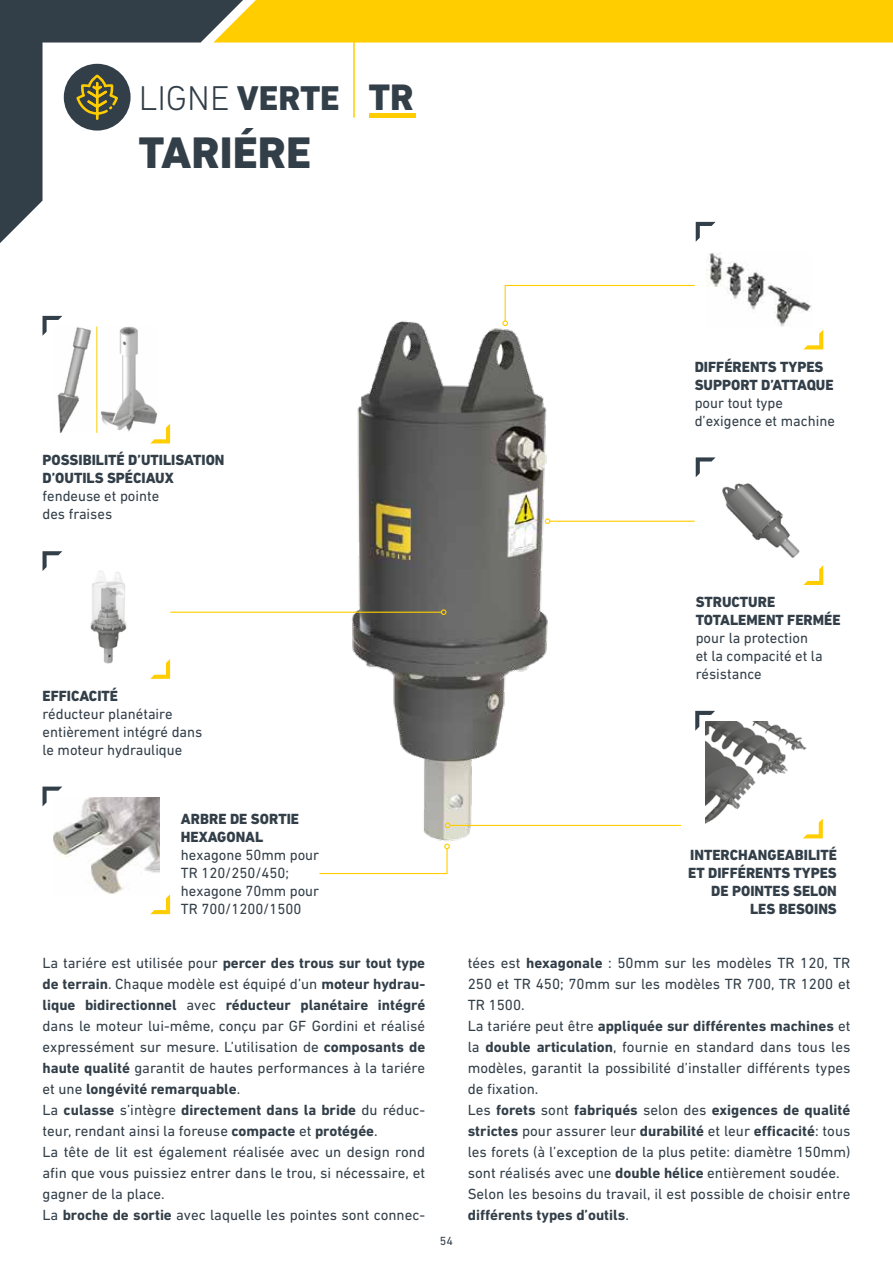
<style>
.page{position:relative;width:893px;height:1263px;background:#fff}
.page>*{position:absolute;margin:0;border:0;box-sizing:border-box;transform-origin:0 0}
.t1{font:800 45px "DIN Next LT Pro";color:#323e48}
.t2{font:300 34.95px "DIN Next LT Pro";color:#323e48}
.t3{font:15px/21px "DIN Next LT Pro";color:#323e48}
.t4{font:800 15px/18px "DIN Next LT Pro";color:#323e48}
.t5{font:12px "DIN Next LT Pro";color:#323e48}
.s1{font-weight:800}
.s2{font-weight:800;font-size:37.5px}
.s3{font-weight:700}
</style>
<div class="page">
<svg style="left:0;top:0;width:213px;height:243px"></svg>
<div style="left:213px;top:0;width:680px;height:43px;background:#ffcd00"></div>
<div style="left:369px;top:113px;width:46px;height:5px;background:#ffcd00"></div>
<hr style="left:353px;top:26px;width:2px;height:92px;background:#ffcd00">
<div style="left:64px;top:64px;width:67px;height:67px;background:#323e48;border-radius:50%"></div>
<svg style="left:76px;top:74px;width:42px;height:46px"></svg>
<img style="left:335px;top:321px;width:229px;height:520px">
<hr style="left:550px;top:521px;width:145px;height:1px;background:#ffcd00">
<svg style="left:545px;top:518px;width:5px;height:6px"></svg>
<svg style="left:319px;top:843px;width:131px;height:32px"></svg>
<svg style="left:803px;top:565px;width:20px;height:20px"></svg>
<svg style="left:696px;top:457px;width:20px;height:20px"></svg>
<img style="left:706px;top:468px;width:107px;height:106px">
<svg style="left:804px;top:330px;width:19px;height:19px"></svg>
<svg style="left:696px;top:222px;width:20px;height:20px"></svg>
<img style="left:706px;top:253px;width:106px;height:74px">
<svg style="left:150px;top:659px;width:20px;height:20px"></svg>
<svg style="left:43px;top:551px;width:19px;height:20px"></svg>
<img style="left:53px;top:562px;width:106px;height:106px">
<svg style="left:150px;top:424px;width:20px;height:19px"></svg>
<svg style="left:43px;top:316px;width:19px;height:19px"></svg>
<img style="left:100px;top:327px;width:59px;height:106px">
<img style="left:53px;top:326px;width:38px;height:107px">
<hr style="left:96px;top:326px;width:1px;height:107px;background:#ffcd00">
<svg style="left:150px;top:894px;width:20px;height:20px"></svg>
<svg style="left:43px;top:786px;width:19px;height:20px"></svg>
<img style="left:53px;top:797px;width:106px;height:97px">
<hr style="left:170px;top:612px;width:271px;height:1px;background:#ffcd00">
<svg style="left:441px;top:609px;width:5px;height:6px"></svg>
<hr style="left:450px;top:825px;width:231px;height:1px;background:#ffcd00">
<svg style="left:445px;top:823px;width:5px;height:5px"></svg>
<svg style="left:502px;top:284px;width:193px;height:42px"></svg>
<svg style="left:803px;top:818px;width:20px;height:20px"></svg>
<svg style="left:695px;top:711px;width:20px;height:20px"></svg>
<img style="left:706px;top:721px;width:106px;height:107px">
<h2 class="t2" style="left:139px;top:78px;width:276px">LIGNE <span class="s1">VERTE</span> <span class="s2">TR</span></h2>
<h1 class="t1" style="left:139px;top:126px;width:174px">TARIÉRE</h1>
<p class="t4" style="left:43px;top:451px;width:184px">POSSIBILITÉ D’UTILISATION<br>D’OUTILS SPÉCIAUX</p>
<p class="t3" style="left:43px;top:487px;width:118px;line-height:18px">fendeuse et pointe des fraises</p>
<p class="t4" style="left:43px;top:686px;width:77px">EFFICACITÉ</p>
<p class="t3" style="left:43px;top:704px;width:161px;line-height:18px">réducteur planétaire entièrement intégré dans le moteur hydraulique</p>
<p class="t4" style="left:695px;top:357px;width:140px">DIFFÉRENTS TYPES<br>SUPPORT D’ATTAQUE</p>
<p class="t3" style="left:695px;top:393px;width:142px;line-height:18px">pour tout type d’exigence et machine</p>
<p class="t4" style="left:696px;top:593px;width:146px">STRUCTURE<br>TOTALEMENT FERMÉE</p>
<p class="t3" style="left:696px;top:629px;width:128px;line-height:18px">pour la protection et la compacité et la résistance</p>
<p class="t4" style="left:181px;top:810px;width:120px">ARBRE DE SORTIE<br>HEXAGONAL</p>
<p class="t3" style="left:181px;top:846px;width:140px;line-height:18px">hexagone 50mm pour<br>TR 120/250/450; hexagone 70mm pour<br>TR 700/1200/1500</p>
<p class="t4" style="left:688px;top:846px;width:150px;text-align:right">INTERCHANGEABILITÉ<br>ET DIFFÉRENTS TYPES<br>DE POINTES SELON<br>LES BESOINS</p>
<p class="t3" style="left:43px;top:953px;width:384px">La tariére est utilisée pour <span class="s3">percer des trous sur tout type de terrain</span>. Chaque modèle est équipé d’un <span class="s3">moteur hydrau&shy;lique bidirectionnel</span> avec <span class="s3">réducteur planétaire intégré </span>dans le moteur lui-même, conçu par GF Gordini et réalisé expressément sur mesure. L’utilisation de <span class="s3">composants de haute qualité</span> garantit de hautes performances à la tariére et une <span class="s3">longévité remarquable</span>.<br>La <span class="s3">culasse</span> s’intègre <span class="s3">directement dans la bride</span> du réduc&shy;teur, rendant ainsi la foreuse <span class="s3">compacte</span> et <span class="s3">protégée</span>.<br>La tête de lit est également réalisée avec un design rond afin que vous puissiez entrer dans le trou, si nécessaire, et gagner de la place.<br>La <span class="s3">broche de sortie</span> avec laquelle les pointes sont connec-</p>
<p class="t3" style="left:468px;top:953px;width:384px">tées est <span class="s3">hexagonale</span> : 50mm sur les modèles TR 120, TR 250 et TR 450; 70mm sur les modèles TR 700, TR 1200 et TR 1500.<br>La tariére peut être <span class="s3">appliquée sur différentes machines</span> et la <span class="s3">double articulation</span>, fournie en standard dans tous les modèles, garantit la possibilité d’installer différents types de fixation.<br>Les <span class="s3">forets</span> sont <span class="s3">fabriqués</span> selon des <span class="s3">exigences de qualité strictes</span> pour assurer leur <span class="s3">durabilité</span> et leur <span class="s3">efficacité</span>: tous les forets (à l’exception de la plus petite: diamètre 150mm) sont réalisés avec une <span class="s3">double hélice</span> entièrement soudée.<br>Selon les besoins du travail, il est possible de choisir entre <span class="s3">différents types d’outils</span>.</p>
<p class="t5" style="left:440px;top:1234px;width:15px">54</p>
</div>
